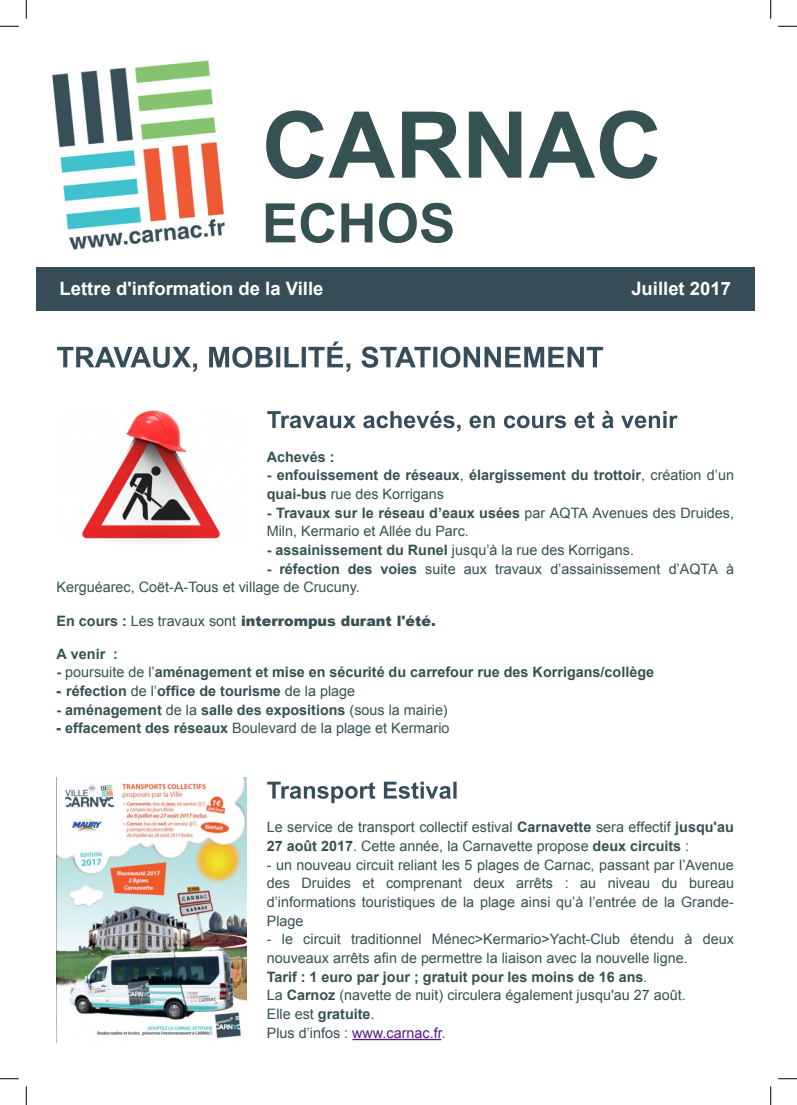
<style>
.page{position:relative;width:797px;height:1105px;background:#fff}
.page>*{position:absolute;margin:0;border:0;box-sizing:border-box;transform-origin:0 0}
.t1{font:700 18.5px "Arial";color:#fff}
.t2{font:14.38px/18.6px "Arial";color:#365151}
.t3{font:700 14.38px/18.6px "Arial";color:#365151}
.t4{font:900 14.38px "Arial";color:#365151}
.s1{font-weight:400}
.s2{font-weight:700}
.s3{font-weight:900}
.s4{color:#551a8b}
</style>
<div class="page">
<div style="left:36px;top:267px;width:718px;height:43px;background:#364d58"></div>
<img style="left:82px;top:410px;width:138px;height:132px">
<img style="left:57px;top:777px;width:189px;height:262px">
<img style="left:52px;top:60px;width:173px;height:190px">
<svg style="left:266px;top:110px;width:391px;height:69px"></svg>
<svg style="left:266px;top:203px;width:186px;height:40px"></svg>
<svg style="left:57px;top:341px;width:546px;height:31px"></svg>
<svg style="left:267px;top:411px;width:410px;height:21px"></svg>
<svg style="left:267px;top:782px;width:189px;height:21px"></svg>
<hr style="left:352px;top:1039px;width:89px;height:1px;background:#551a8b">
<svg style="left:0;top:25px;width:19px;height:2px"></svg>
<svg style="left:778px;top:25px;width:19px;height:2px"></svg>
<svg style="left:0;top:1078px;width:19px;height:1px"></svg>
<svg style="left:778px;top:1078px;width:19px;height:1px"></svg>
<svg style="left:25px;top:0;width:2px;height:19px"></svg>
<svg style="left:25px;top:1086px;width:2px;height:19px"></svg>
<svg style="left:770px;top:0;width:1px;height:19px"></svg>
<svg style="left:770px;top:1086px;width:1px;height:19px"></svg>
<p class="t1" style="left:60px;top:276px;width:265px">Lettre d'information de la Ville</p>
<p class="t1" style="left:631px;top:276px;width:101px">Juillet 2017</p>
<p class="t3" style="left:267px;top:448px;width:69px">Achevés :</p>
<p class="t3" style="left:267px;top:466px;width:469px">- enfouissement de réseaux<span class="s1">,</span> élargissement du trottoir<span class="s1">, création d’un </span>quai-bus <span class="s1">rue des Korrigans</span></p>
<p class="t2" style="left:267px;top:503px;width:469px"><span class="s2">- Travaux sur le réseau d’eaux usées</span> par AQTA Avenues des Druides,<br>Miln, Kermario et Allée du Parc.</p>
<p class="t2" style="left:267px;top:541px;width:369px"><span class="s2">- assainissement du Runel</span> jusqu’à la rue des Korrigans.</p>
<p class="t2" style="left:57px;top:559px;width:679px;text-indent:210px"><span class="s2">- réfection des voies</span> suite aux travaux d’assainissement d’AQTA à<br>Kerguéarec, Coët-A-Tous et village de Crucuny.</p>
<p class="t4" style="left:57px;top:610px;width:381px"><span class="s2">En cours :</span> <span class="s1">Les travaux sont</span> interrompus durant l'été.</p>
<p class="t3" style="left:57px;top:645px;width:63px">A venir :</p>
<p class="t3" style="left:57px;top:663px;width:599px">- <span class="s1">poursuite de l’</span>aménagement et mise en sécurité du carrefour rue des Korrigans/collège</p>
<p class="t3" style="left:57px;top:682px;width:300px"><span class="s3">-</span> réfection <span class="s1">de l’</span>office de tourisme <span class="s1">de la plage</span></p>
<p class="t3" style="left:57px;top:701px;width:393px">- aménagement <span class="s1">de la</span> salle des expositions <span class="s1">(sous la mairie)</span></p>
<p class="t2" style="left:57px;top:719px;width:394px"><span class="s3">-</span> <span class="s2">effacement des réseaux</span> Boulevard de la plage et Kermario</p>
<p class="t2" style="left:267px;top:818px;width:468px">Le service de transport collectif estival <span class="s2">Carnavette</span> sera effectif <span class="s2">jusqu'au<br>27 août 2017</span>. Cette année, la Carnavette propose <span class="s2">deux circuits</span> :</p>
<p class="t2" style="left:267px;top:855px;width:468px;text-align:justify">- un nouveau circuit reliant les 5 plages de Carnac, passant par l’Avenue des Druides et comprenant deux arrêts : au niveau du bureau d’informations touristiques de la plage ainsi qu’à l’entrée de la Grande-Plage</p>
<p class="t2" style="left:267px;top:930px;width:469px">- le circuit traditionnel Ménec&gt;Kermario&gt;Yacht-Club étendu à deux nouveaux arrêts afin de permettre la liaison avec la nouvelle ligne.<br><span class="s2">Tarif : 1 euro par jour ; gratuit pour les moins de 16 ans</span>.<br>La <span class="s2">Carnoz</span> (navette de nuit) circulera également jusqu'au 27 août.<br>Elle est <span class="s2">gratuite</span>.<br>Plus d’infos : <span class="s4">www.carnac.fr</span>.</p>
</div>
